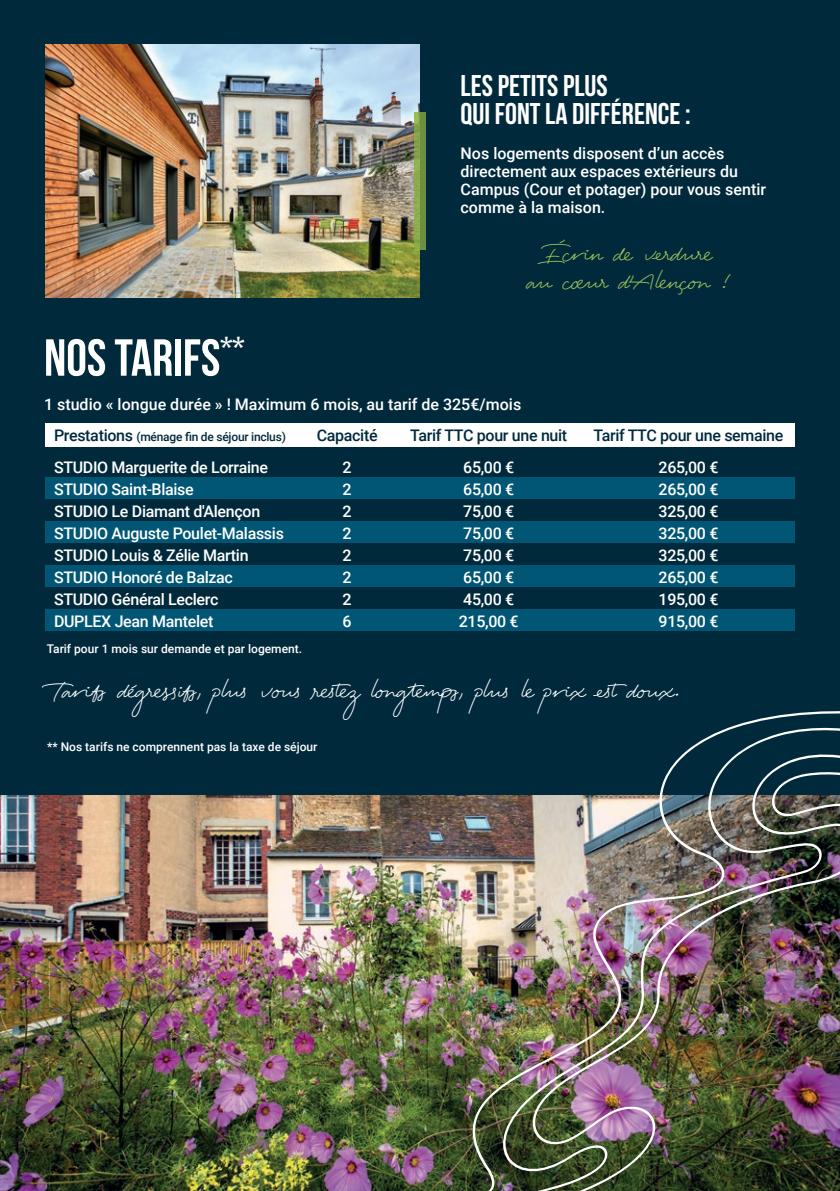
<style>
.page{position:relative;width:840px;height:1191px;background:#fff}
.page>*{position:absolute;margin:0;border:0;box-sizing:border-box;transform-origin:0 0}
.t1{font:52px "Bebas Neue";color:#fff}
.t2{font:500 30px "Respondent";letter-spacing:-.02em;color:#fff}
.t3{font:30px/28px "Bebas Neue";color:#fff}
.t4{font:500 30px/28px "Respondent";letter-spacing:-.02em;color:#9dc058;text-align:center}
.t5{font:500 16px/22px "Roboto";letter-spacing:-.02em;color:#fff}
.t6{font:500 16px/18px "Roboto";color:#fff}
.t7{font:500 16px "Roboto";letter-spacing:-.02em;color:#002a3c}
.t8{font:500 12px "Roboto";color:#fff}
.t9{font:500 12px "Roboto";letter-spacing:-.02em;color:#002a3c}
.s1{font-size:16px}
</style>
<div class="page">
<div style="left:0;top:0;width:839px;height:828px;background:#002a3c"></div>
<div style="left:45px;top:477px;width:749px;height:21px;background:#005674"></div>
<div style="left:45px;top:521px;width:749px;height:21px;background:#005674"></div>
<div style="left:45px;top:565px;width:749px;height:22px;background:#005674"></div>
<div style="left:45px;top:609px;width:749px;height:22px;background:#005674"></div>
<img style="left:0;top:795px;width:439px;height:396px">
<img style="left:45px;top:45px;width:375px;height:253px">
<svg style="left:414px;top:112px;width:11px;height:138px;background:#7d9d47"></svg>
<div style="left:45px;top:423px;width:749px;height:24px;background:#fff"></div>
<img style="left:439px;top:486px;width:400px;height:705px">
<svg style="left:770px;top:665px;width:69px;height:162px"></svg>
<h2 class="t3" style="left:460px;top:71px;width:231px">LES PETITS PLUS<br>QUI FONT LA DIFFÉRENCE :</h2>
<p class="t6" style="left:460px;top:143px;width:307px">Nos logements disposent d’un accès directement aux espaces extérieurs du Campus (Cour et potager) pour vous sentir comme à la maison.</p>
<h1 class="t1" style="left:44px;top:329px;width:202px">NOS TARIFS<sup>**</sup></h1>
<h2 class="t4" style="left:527px;top:235px;width:201px">Écrin de verdure au cœur d’Alençon !</h2>
<p class="t6" style="left:44px;top:395px;width:478px">1 studio « longue durée » ! Maximum 6 mois, au tarif de 325€/mois</p>
<p class="t9" style="left:54px;top:428px;width:233px"><span class="s1">Prestations</span> (ménage fin de séjour inclus)</p>
<p class="t5" style="left:54px;top:455px;width:231px">STUDIO Marguerite de Lorraine<br>STUDIO Saint-Blaise<br>STUDIO Le Diamant d'Alençon<br>STUDIO Auguste Poulet-Malassis<br>STUDIO Louis &amp; Zélie Martin<br>STUDIO Honoré de Balzac<br>STUDIO Général Leclerc<br>DUPLEX Jean Mantelet</p>
<p class="t7" style="left:410px;top:423px;width:158px">Tarif TTC pour une nuit</p>
<p class="t5" style="left:458px;top:455px;width:61px">65,00 €<br>65,00 €<br>75,00 €<br>75,00 €<br>75,00 €<br>65,00 €<br>45,00 €<br>215,00 €</p>
<p class="t7" style="left:316px;top:423px;width:62px">Capacité</p>
<p class="t5" style="left:342px;top:455px;width:11px;text-align:justify">2<br>2<br>2<br>2<br>2<br>2<br>2<br>6</p>
<p class="t8" style="left:47px;top:640px;width:257px">Tarif pour 1 mois sur demande et par logement.</p>
<p class="t7" style="left:593px;top:423px;width:191px">Tarif TTC pour une semaine</p>
<p class="t5" style="left:658px;top:455px;width:61px;text-align:justify">265,00 € 265,00 € 325,00 € 325,00 € 325,00 € 265,00 € 195,00 € 915,00 €</p>
<h2 class="t2" style="left:47px;top:669px;width:633px">Tarifs dégressifs, plus vous restez longtemps, plus le prix est doux.</h2>
<p class="t8" style="left:47px;top:739px;width:272px">** Nos tarifs ne comprennent pas la taxe de séjour</p>
</div>
